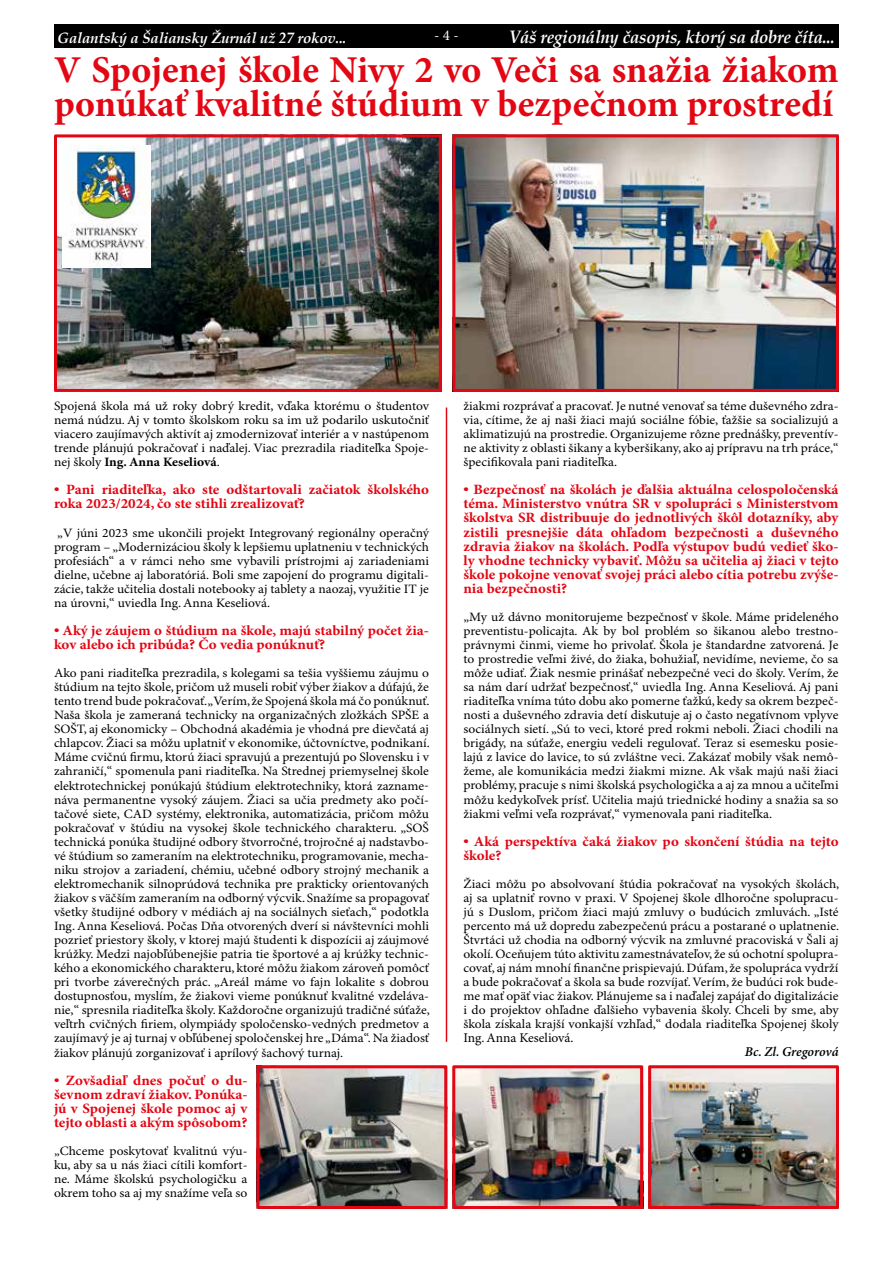
<style>
.page{position:relative;width:893px;height:1263px;background:#fff}
.page>*{position:absolute;margin:0;border:0;box-sizing:border-box;transform-origin:0 0}
.t1{font:700 37.95px/34.5px "Minion Pro";color:#e30613}
.t2{font:italic 700 18px "Book Antiqua";letter-spacing:-.01em;color:#fff;scale:.93 1}
.t3{font:italic 700 15px "Book Antiqua";letter-spacing:-.01em;color:#fff}
.t4{font:15px "Minion Pro";color:#fff}
.t5{font:700 14.25px/14.1px "Minion Pro";color:#e30613;scale:1.06 1}
.t6{font:italic 600 13.5px "Minion Pro";letter-spacing:-.005em;color:#000}
.t7{font:13.35px "Minion Pro";letter-spacing:-.005em;color:#000}
.t8{font:12.75px/14.1px "Minion Pro";color:#000;text-align:justify;scale:1.06 1}
.s1{font-weight:700}
.s2{font-family:"Times New Roman"}
</style>
<div class="page">
<img style="left:456px;top:138px;width:379px;height:250px">
<div style="left:452px;top:134px;width:387px;height:258px;border:3px solid #e30613"></div>
<img style="left:58px;top:138px;width:380px;height:250px">
<div style="left:54px;top:134px;width:388px;height:258px;border:3px solid #e30613"></div>
<img style="left:63px;top:146px;width:88px;height:122px">
<img style="left:260px;top:1069px;width:183px;height:136px">
<div style="left:256px;top:1065px;width:191px;height:144px;border:3px solid #e30613"></div>
<img style="left:456px;top:1069px;width:183px;height:136px">
<div style="left:452px;top:1065px;width:191px;height:144px;border:3px solid #e30613"></div>
<img style="left:652px;top:1069px;width:183px;height:136px">
<div style="left:648px;top:1065px;width:191px;height:144px;border:3px solid #e30613"></div>
<hr style="left:446px;top:407px;width:1px;height:635px;background:#e30613">
<div style="left:54px;top:24px;width:785px;height:24px;background:#000"></div>
<p class="t3" style="left:57px;top:27px;width:291px">Galantský a Šaliansky Žurnál už 27 rokov...</p>
<p class="t4" style="left:434px;top:26px;width:26px">- 4 -</p>
<h2 class="t2" style="left:509px;top:24px;width:352px">Váš regionálny časopis, ktorý sa dobre číta...</h2>
<h1 class="t1" style="left:54px;top:54px;width:786px">V Spojenej škole Nivy 2 vo Veči sa snažia žiakom ponúkať kvalitné štúdium v bezpečnom prostredí</h1>
<p class="t8" style="left:54px;top:399px;width:355px">Spojená škola má už roky dobrý kredit, vďaka ktorému o študentov nemá núdzu. Aj v tomto školskom roku sa im už podarilo uskutočniť viacero zaujímavých aktivít aj zmodernizovať interiér a v nastúpenom trende plánujú pokračovať i naďalej. Viac prezradila riaditeľka Spoje&shy;nej školy <span class="s1">Ing. Anna Keseliová</span>.</p>
<p class="t5" style="left:54px;top:483px;width:355px"><span class="s2">•</span> Pani riaditeľka, ako ste odštartovali začiatok školského roka 2023/2024, čo ste stihli zrealizovať?</p>
<p class="t8" style="left:54px;top:526px;width:355px">„V júni 2023 sme ukončili projekt Integrovaný regionálny operačný program – „Modernizáciou školy k lepšiemu uplatneniu v technických profesiách“ a v rámci neho sme vybavili prístrojmi aj zariadeniami dielne, učebne aj laboratóriá. Boli sme zapojení do programu digitali&shy;zácie, takže učitelia dostali notebooky aj tablety a naozaj, využitie IT je na úrovni,“ uviedla Ing. Anna Keseliová.</p>
<p class="t5" style="left:54px;top:624px;width:355px"><span class="s2">•</span> Aký je záujem o štúdium na škole, majú stabilný počet žia&shy;kov alebo ich pribúda? Čo vedia ponúknuť?</p>
<p class="t8" style="left:54px;top:666px;width:356px">Ako pani riaditeľka prezradila, s kolegami sa tešia vyššiemu záujmu o štúdium na tejto škole, pričom už museli robiť výber žiakov a dúfajú, že tento trend bude pokračovať. „Verím, že Spojená škola má čo ponúknuť.<br>Naša škola je zameraná technicky na organizačných zložkách SPŠE a SOŠT, aj ekonomicky – Obchodná akadémia je vhodná pre dievčatá aj chlapcov. Žiaci sa môžu uplatniť v ekonomike, účtovníctve, podnikaní.<br>Máme cvičnú firmu, ktorú žiaci spravujú a prezentujú po Slovensku i v zahraničí,“ spomenula pani riaditeľka. Na Strednej priemyselnej škole elektrotechnickej ponúkajú štúdium elektrotechniky, ktorá zazname&shy;náva permanentne vysoký záujem. Žiaci sa učia predmety ako počí&shy;tačové siete, CAD systémy, elektronika, automatizácia, pričom môžu pokračovať v štúdiu na vysokej škole technického charakteru. „SOŠ technická ponúka študijné odbory štvorročné, trojročné aj nadstavbo&shy;vé štúdium so zameraním na elektrotechniku, programovanie, mecha&shy;niku strojov a zariadení, chémiu, učebné odbory strojný mechanik a elektromechanik silnoprúdová technika pre prakticky orientovaných žiakov s väčším zameraním na odborný výcvik. Snažíme sa propagovať všetky študijné odbory v médiách aj na sociálnych sieťach,“ podotkla Ing. Anna Keseliová. Počas Dňa otvorených dverí si návštevníci mohli pozrieť priestory školy, v ktorej majú študenti k dispozícii aj záujmové krúžky. Medzi najobľúbenejšie patria tie športové a aj krúžky technic&shy;kého a ekonomického charakteru, ktoré môžu žiakom zároveň pomôcť pri tvorbe záverečných prác. „Areál máme vo fajn lokalite s dobrou dostupnosťou, myslím, že žiakovi vieme ponúknuť kvalitné vzdeláva&shy;nie,“ spresnila riaditeľka školy. Každoročne organizujú tradičné súťaže, veľtrh cvičných firiem, olympiády spoločensko-vedných predmetov a zaujímavý je aj turnaj v obľúbenej spoločenskej hre „Dáma“. Na žiadosť žiakov plánujú zorganizovať i aprílový šachový turnaj.</p>
<p class="t5" style="left:54px;top:1073px;width:184px;text-align:justify"><span class="s2">•</span> Zovšadiaľ dnes počuť o du&shy;ševnom zdraví žiakov. Ponúka&shy;jú v Spojenej škole pomoc aj v tejto oblasti a akým spôsobom?</p>
<p class="t8" style="left:54px;top:1144px;width:184px">„Chceme poskytovať kvalitnú výu&shy;ku, aby sa u nás žiaci cítili komfort&shy;ne. Máme školskú psychologičku a okrem toho sa aj my snažíme veľa so</p>
<p class="t8" style="left:463px;top:399px;width:355px">žiakmi rozprávať a pracovať. Je nutné venovať sa téme duševného zdra&shy;via, cítime, že aj naši žiaci majú sociálne fóbie, ťažšie sa socializujú a aklimatizujú na prostredie. Organizujeme rôzne prednášky, preventív&shy;ne aktivity z oblasti šikany a kyberšikany, ako aj prípravu na trh práce,“ špecifikovala pani riaditeľka.</p>
<p class="t5" style="left:463px;top:483px;width:355px;text-align:justify"><span class="s2">•</span> Bezpečnosť na školách je ďalšia aktuálna celospoločenská téma. Ministerstvo vnútra SR v spolupráci s Ministerstvom školstva SR distribuuje do jednotlivých škôl dotazníky, aby zistili presnejšie dáta ohľadom bezpečnosti a duševného zdravia žiakov na školách. Podľa výstupov budú vedieť ško&shy;ly vhodne technicky vybaviť. Môžu sa učitelia aj žiaci v tejto škole pokojne venovať svojej práci alebo cítia potrebu zvýše&shy;nia bezpečnosti?</p>
<p class="t8" style="left:463px;top:610px;width:355px">„My už dávno monitorujeme bezpečnosť v škole. Máme prideleného preventistu-policajta. Ak by bol problém so šikanou alebo trestno&shy;právnymi činmi, vieme ho privolať. Škola je štandardne zatvorená. Je to prostredie veľmi živé, do žiaka, bohužiaľ, nevidíme, nevieme, čo sa môže udiať. Žiak nesmie prinášať nebezpečné veci do školy. Verím, že sa nám darí udržať bezpečnosť,“ uviedla Ing. Anna Keseliová. Aj pani riaditeľka vníma túto dobu ako pomerne ťažkú, kedy sa okrem bezpeč&shy;nosti a duševného zdravia detí diskutuje aj o často negatívnom vplyve sociálnych sietí. „Sú to veci, ktoré pred rokmi neboli. Žiaci chodili na brigády, na súťaže, energiu vedeli regulovať. Teraz si esemesku posie&shy;lajú z lavice do lavice, to sú zvláštne veci. Zakázať mobily však nemô&shy;žeme, ale komunikácia medzi žiakmi mizne. Ak však majú naši žiaci problémy, pracuje s nimi školská psychologička a aj za mnou a učiteľmi môžu kedykoľvek prísť. Učitelia majú triednické hodiny a snažia sa so žiakmi veľmi veľa rozprávať,“ vymenovala pani riaditeľka.</p>
<p class="t5" style="left:463px;top:835px;width:355px"><span class="s2">•</span> Aká perspektíva čaká žiakov po skončení štúdia na tejto škole?</p>
<p class="t8" style="left:463px;top:877px;width:356px">Žiaci môžu po absolvovaní štúdia pokračovať na vysokých školách, aj sa uplatniť rovno v praxi. V Spojenej škole dlhoročne spolupracu&shy;jú s Duslom, pričom žiaci majú zmluvy o budúcich zmluvách. „Isté percento má už dopredu zabezpečenú prácu a postarané o uplatnenie.<br>Štvrtáci už chodia na odborný výcvik na zmluvné pracoviská v Šali aj okolí. Oceňujem túto aktivitu zamestnávateľov, že sú ochotní spolupra&shy;covať, aj nám mnohí finančne prispievajú. Dúfam, že spolupráca vydrží a bude pokračovať a škola sa bude rozvíjať. Verím, že budúci rok bude&shy;me mať opäť viac žiakov. Plánujeme sa i naďalej zapájať do digitalizácie i do projektov ohľadne ďalšieho vybavenia školy. Chceli by sme, aby škola získala krajší vonkajší vzhľad,“ dodala riaditeľka Spojenej školy</p>
<p class="t7" style="left:463px;top:1030px;width:112px">Ing. Anna Keseliová.</p>
<p class="t6" style="left:745px;top:1044px;width:95px">Bc. Zl. Gregorová</p>
</div>
